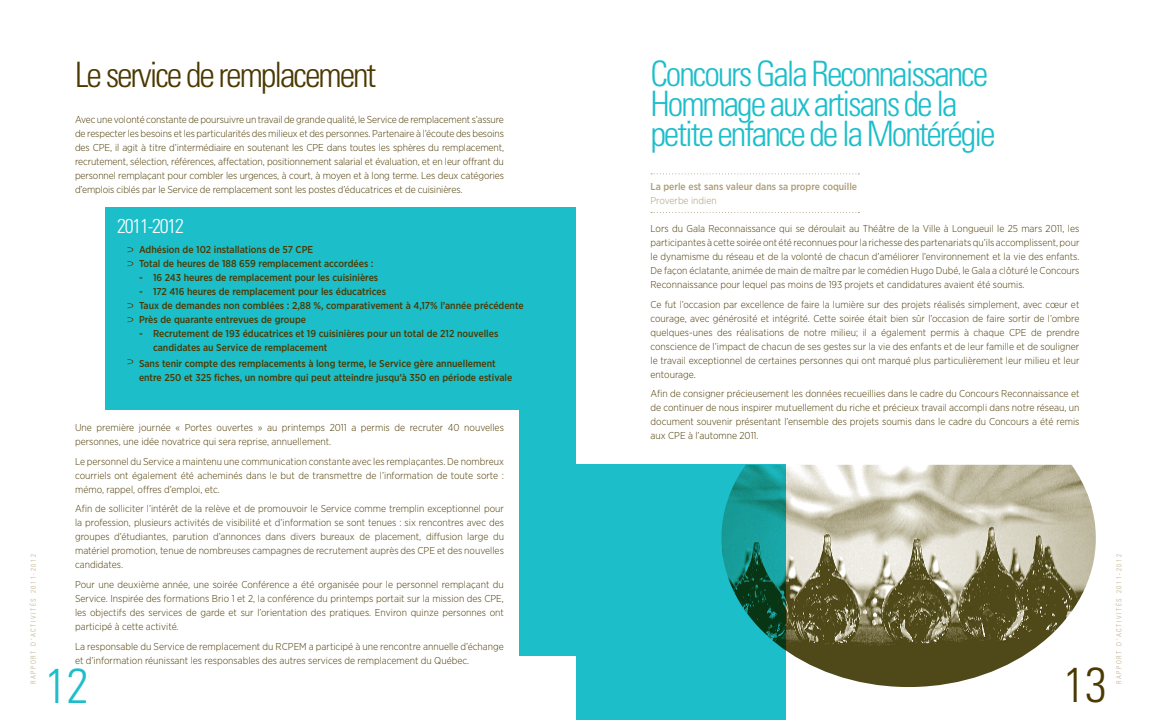
<style>
.page{position:relative;width:1152px;height:720px;background:#fff}
.page>*{position:absolute;margin:0;border:0;box-sizing:border-box;transform-origin:0 0}
.t1{font:300 condensed 49px "Univers";color:#1cbeca}
.t2{font:300 condensed 49px "Univers";color:#4b3900}
.t3{font:300 condensed 35px/30px "Univers";letter-spacing:-.06em;color:#1cbeca}
.t4{font:300 condensed 35px "Univers";letter-spacing:-.06em;color:#4b3900}
.t5{font:300 condensed 20px "Univers";letter-spacing:-.06em;color:#fff}
.t6{font:300 10px/14px "Gotham Narrow";color:#4b3900;text-align:justify}
.t7{font:500 10px/14px "Gotham Narrow";color:#4b3900}
.t8{font:500 10px "Gotham Narrow";color:#ac9b75}
.t9{font:300 10px "Gotham Narrow";color:#ac9b75}
.t10{font:300 condensed 7px "Univers";letter-spacing:.22em;color:#beaf8e}
</style>
<div class="page">
<div style="left:576px;top:465px;width:210px;height:255px;background:#1cbeca"></div>
<svg style="left:651px;top:173px;width:208px;height:1px"></svg>
<svg style="left:651px;top:212px;width:208px;height:1px"></svg>
<img style="left:721px;top:465px;width:375px;height:222px">
<div style="left:105px;top:207px;width:471px;height:203px;background:#1cbeca"></div>
<div style="left:520px;top:400px;width:56px;height:256px;background:#1cbeca"></div>
<svg style="left:128px;top:247px;width:5px;height:5px"></svg>
<svg style="left:128px;top:261px;width:5px;height:5px"></svg>
<svg style="left:128px;top:303px;width:5px;height:5px"></svg>
<svg style="left:128px;top:317px;width:5px;height:5px"></svg>
<svg style="left:128px;top:359px;width:5px;height:5px"></svg>
<h2 class="t3" style="left:651px;top:59px;width:347px">Concours Gala Reconnaissance<br>Hommage aux artisans de la petite enfance de la Montérégie</h2>
<h2 class="t4" style="left:75px;top:53px;width:303px">Le service de remplacement</h2>
<p class="t6" style="left:75px;top:112px;width:431px">Avec une volonté constante de poursuivre un travail de grande qualité, le Service de remplacement s’assure de respecter les besoins et les particularités des milieux et des personnes. Partenaire à l’écoute des besoins des CPE, il agit à titre d’intermédiaire en soutenant les CPE dans toutes les sphères du remplacement, recrutement, sélection, références, affectation, positionnement salarial et évaluation, et en leur offrant du personnel remplaçant pour combler les urgences, à court, à moyen et à long terme. Les deux catégories d’emplois ciblés par le Service de remplacement sont les postes d’éducatrices et de cuisinières.</p>
<p class="t8" style="left:651px;top:180px;width:208px">La perle est sans valeur dans sa propre coquille</p>
<p class="t9" style="left:651px;top:194px;width:68px">Proverbe indien</p>
<p class="t6" style="left:651px;top:221px;width:431px">Lors du Gala Reconnaissance qui se déroulait au Théâtre de la Ville à Longueuil le 25 mars 2011, les participantes à cette soirée ont été reconnues pour la richesse des partenariats qu’ils accomplissent, pour le dynamisme du réseau et de la volonté de chacun d’améliorer l’environnement et la vie des enfants.<br>De façon éclatante, animée de main de maître par le comédien Hugo Dubé, le Gala a clôturé le Concours Reconnaissance pour lequel pas moins de 193 projets et candidatures avaient été soumis.</p>
<p class="t6" style="left:651px;top:297px;width:430px">Ce fut l’occasion par excellence de faire la lumière sur des projets réalisés simplement, avec cœur et courage, avec générosité et intégrité. Cette soirée était bien sûr l’occasion de faire sortir de l’ombre quelques-unes des réalisations de notre milieu; il a également permis à chaque CPE de prendre conscience de l’impact de chacun de ses gestes sur la vie des enfants et de leur famille et de souligner le travail exceptionnel de certaines personnes qui ont marqué plus particulièrement leur milieu et leur entourage.</p>
<p class="t6" style="left:651px;top:387px;width:430px">Afin de consigner précieusement les données recueillies dans le cadre du Concours Reconnaissance et de continuer de nous inspirer mutuellement du riche et précieux travail accompli dans notre réseau, un document souvenir présentant l’ensemble des projets soumis dans le cadre du Concours a été remis aux CPE à l’automne 2011.</p>
<h3 class="t5" style="left:117px;top:214px;width:69px">2011-2012</h3>
<p class="t7" style="left:139px;top:242px;width:236px">Adhésion de 102 installations de 57 CPE<br>Total de heures de 188 659 remplacement accordées :</p>
<p class="t7" style="left:139px;top:270px;width:241px">- 16 243 heures de remplacement pour les cuisinières</p>
<p class="t7" style="left:139px;top:284px;width:386px">- 172 416 heures de remplacement pour les éducatrices<br>Taux de demandes non comblées : 2,88 %, comparativement à 4,17% l’année précédente<br>Près de quarante entrevues de groupe</p>
<p class="t7" style="left:153px;top:326px;width:347px;text-indent:-14px">- Recrutement de 193 éducatrices et 19 cuisinières pour un total de 212 nouvelles candidates au Service de remplacement</p>
<p class="t7" style="left:139px;top:356px;width:375px">Sans tenir compte des remplacements à long terme, le Service gère annuellement entre 250 et 325 fiches, un nombre qui peut atteindre jusqu’à 350 en période estivale</p>
<p class="t6" style="left:75px;top:420px;width:430px">Une première journée « Portes ouvertes » au printemps 2011 a permis de recruter 40 nouvelles personnes, une idée novatrice qui sera reprise, annuellement.</p>
<p class="t6" style="left:75px;top:454px;width:430px">Le personnel du Service a maintenu une communication constante avec les remplaçantes. De nombreux courriels ont également été acheminés dans le but de transmettre de l’information de toute sorte : mémo, rappel, offres d’emploi, etc.</p>
<p class="t6" style="left:75px;top:502px;width:430px">Afin de solliciter l’intérêt de la relève et de promouvoir le Service comme tremplin exceptionnel pour la profession, plusieurs activités de visibilité et d’information se sont tenues : six rencontres avec des groupes d’étudiantes, parution d’annonces dans divers bureaux de placement, diffusion large du matériel promotion, tenue de nombreuses campagnes de recrutement auprès des CPE et des nouvelles candidates.</p>
<p class="t6" style="left:75px;top:577px;width:430px">Pour une deuxième année, une soirée Conférence a été organisée pour le personnel remplaçant du Service. Inspirée des formations Brio 1 et 2, la conférence du printemps portait sur la mission des CPE, les objectifs des services de garde et sur l’orientation des pratiques. Environ quinze personnes ont participé à cette activité.</p>
<p class="t6" style="left:75px;top:639px;width:430px">La responsable du Service de remplacement du RCPEM a participé à une rencontre annuelle d’échange et d’information réunissant les responsables des autres services de remplacement du Québec.</p>
<p class="t10" style="left:29px;top:684px;width:131px;rotate:-90deg">RAPPORT D’ACTIVITÉS 2011-2012</p>
<p class="t10" style="left:1115px;top:684px;width:131px;rotate:-90deg">RAPPORT D’ACTIVITÉS 2011-2012</p>
<h1 class="t1" style="left:45px;top:657px;width:45px">12</h1>
<h1 class="t2" style="left:1063px;top:656px;width:45px">13</h1>
</div>
